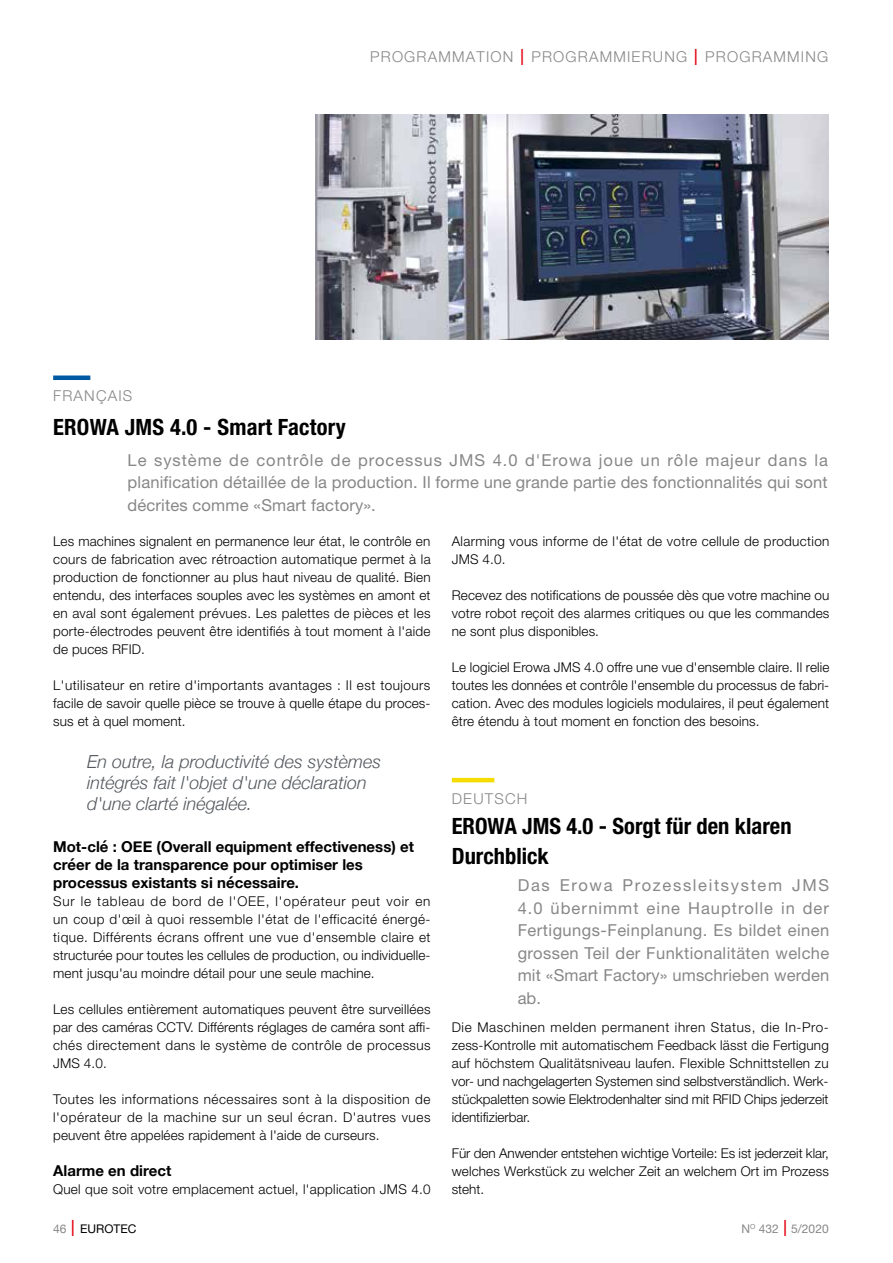
<style>
.page{position:relative;width:893px;height:1263px;background:#fff}
.page>*{position:absolute;margin:0;border:0;box-sizing:border-box;transform-origin:0 0}
.t1{font:700 condensed 22.5px/30px "Helvetica Neue";color:#000}
.t2{font:italic 300 18px/21px "Helvetica Neue";color:#54585d}
.t3{font:16.5px/22.5px "Helvetica Neue";letter-spacing:.01em;color:#878787;text-align:justify}
.t4{font:700 15px/18px "Helvetica Neue";color:#000}
.t5{font:300 15px "Helvetica Neue";letter-spacing:.08em;color:#878787}
.t6{font:300 13.5px/18px "Helvetica Neue";letter-spacing:.01em;color:#000;text-align:justify}
.t7{font:12px "Helvetica Neue";color:#878787}
.t8{font:12px "Helvetica Neue";color:#000}
.s1{font-stretch:condensed;font-size:22.5px;color:#e30613}
.s2{font-style:inherit}
.s3{color:#878787}
.s4{font-weight:300;font-stretch:condensed;font-size:22.5px;color:#e30613}
</style>
<div class="page">
<img style="left:316px;top:114px;width:512px;height:225px">
<div style="left:53px;top:375px;width:37px;height:5px;background:#0059a3"></div>
<hr style="left:452px;top:778px;width:42px;height:4px;background:#f5db00">
<p class="t5" style="left:370px;top:47px;width:460px">PROGRAMMATION <span class="s1">I</span> PROGRAMMIERUNG <span class="s1">I</span> PROGRAMMING</p>
<p class="t5" style="left:53px;top:387px;width:81px">FRANÇAIS</p>
<h1 class="t1" style="left:53px;top:412px;width:294px">EROWA JMS 4.0 - Smart Factory</h1>
<p class="t3" style="left:128px;top:448px;width:702px">Le système de contrôle de processus JMS 4.0 d'Erowa joue un rôle majeur dans la planification détaillée de la production. Il forme une grande partie des fonctionnalités qui sont décrites comme <span class="s2">«</span>Smart factory<span class="s2">»</span>.</p>
<p class="t6" style="left:53px;top:532px;width:379px">Les machines signalent en permanence leur état, le contrôle en cours de fabrication avec rétroaction automatique permet à la production de fonctionner au plus haut niveau de qualité. Bien entendu, des interfaces souples avec les systèmes en amont et en aval sont également prévues. Les palettes de pièces et les porte-électrodes peuvent être identifiés à tout moment à l'aide de puces RFID.</p>
<p class="t6" style="left:53px;top:676px;width:379px">L'utilisateur en retire d'importants avantages : Il est toujours facile de savoir quelle pièce se trouve à quelle étape du proces&shy;sus et à quel moment.</p>
<h2 class="t2" style="left:87px;top:750px;width:296px">En outre, la productivité des systèmes intégrés fait l'objet d'une déclaration d'une clarté inégalée.</h2>
<p class="t4" style="left:53px;top:838px;width:362px">Mot-clé : OEE (Overall equipment effectiveness) et créer de la transparence pour optimiser les processus existants si nécessaire.</p>
<p class="t6" style="left:53px;top:892px;width:379px">Sur le tableau de bord de l'OEE, l'opérateur peut voir en un coup d'œil à quoi ressemble l'état de l'efficacité énergé&shy;tique. Différents écrans offrent une vue d'ensemble claire et structurée pour toutes les cellules de production, ou individuelle&shy;ment jusqu'au moindre détail pour une seule machine.</p>
<p class="t6" style="left:53px;top:1000px;width:379px">Les cellules entièrement automatiques peuvent être surveillées par des caméras CCTV. Différents réglages de caméra sont affi&shy;chés directement dans le système de contrôle de processus JMS 4.0.</p>
<p class="t6" style="left:53px;top:1090px;width:379px">Toutes les informations nécessaires sont à la disposition de l'opérateur de la machine sur un seul écran. D'autres vues peuvent être appelées rapidement à l'aide de curseurs.</p>
<p class="t4" style="left:53px;top:1162px;width:120px">Alarme en direct</p>
<p class="t6" style="left:53px;top:1180px;width:379px">Quel que soit votre emplacement actuel, l'application JMS 4.0</p>
<p class="t6" style="left:452px;top:532px;width:379px">Alarming vous informe de l'état de votre cellule de production<br>JMS 4.0.</p>
<p class="t6" style="left:452px;top:586px;width:379px">Recevez des notifications de poussée dès que votre machine ou votre robot reçoit des alarmes critiques ou que les commandes ne sont plus disponibles.</p>
<p class="t6" style="left:452px;top:658px;width:379px">Le logiciel Erowa JMS 4.0 offre une vue d'ensemble claire. Il relie toutes les données et contrôle l'ensemble du processus de fabri&shy;cation. Avec des modules logiciels modulaires, il peut également être étendu à tout moment en fonction des besoins.</p>
<p class="t5" style="left:452px;top:789px;width:77px">DEUTSCH</p>
<h1 class="t1" style="left:452px;top:810px;width:341px">EROWA JMS 4.0 - Sorgt für den klaren<br>Durchblick</h1>
<p class="t3" style="left:518px;top:874px;width:313px">Das Erowa Prozessleitsystem JMS 4.0 übernimmt eine Hauptrolle in der Fertigungs-Feinplanung. Es bildet einen grossen Teil der Funktionalitäten welche mit <span class="s2">«</span>Smart Factory<span class="s2">»</span> umschrieben werden ab.</p>
<p class="t6" style="left:452px;top:1018px;width:379px">Die Maschinen melden permanent ihren Status, die In-Pro&shy;zess-Kontrolle mit automatischem Feedback lässt die Fertigung auf höchstem Qualitätsniveau laufen. Flexible Schnittstellen zu vor- und nachgelagerten Systemen sind selbstverständlich. Werk&shy;stückpaletten sowie Elektrodenhalter sind mit RFID Chips jederzeit identifizierbar.</p>
<p class="t6" style="left:452px;top:1144px;width:379px">Für den Anwender entstehen wichtige Vorteile: Es ist jederzeit klar, welches Werkstück zu welcher Zeit an welchem Ort im Prozess steht.</p>
<p class="t8" style="left:53px;top:1221px;width:85px"><span class="s3">46</span> <span class="s4">I</span> EUROTEC</p>
<p class="t7" style="left:741px;top:1221px;width:89px">N<sup>O</sup> 432 <span class="s4">I</span> 5/2020</p>
</div>
